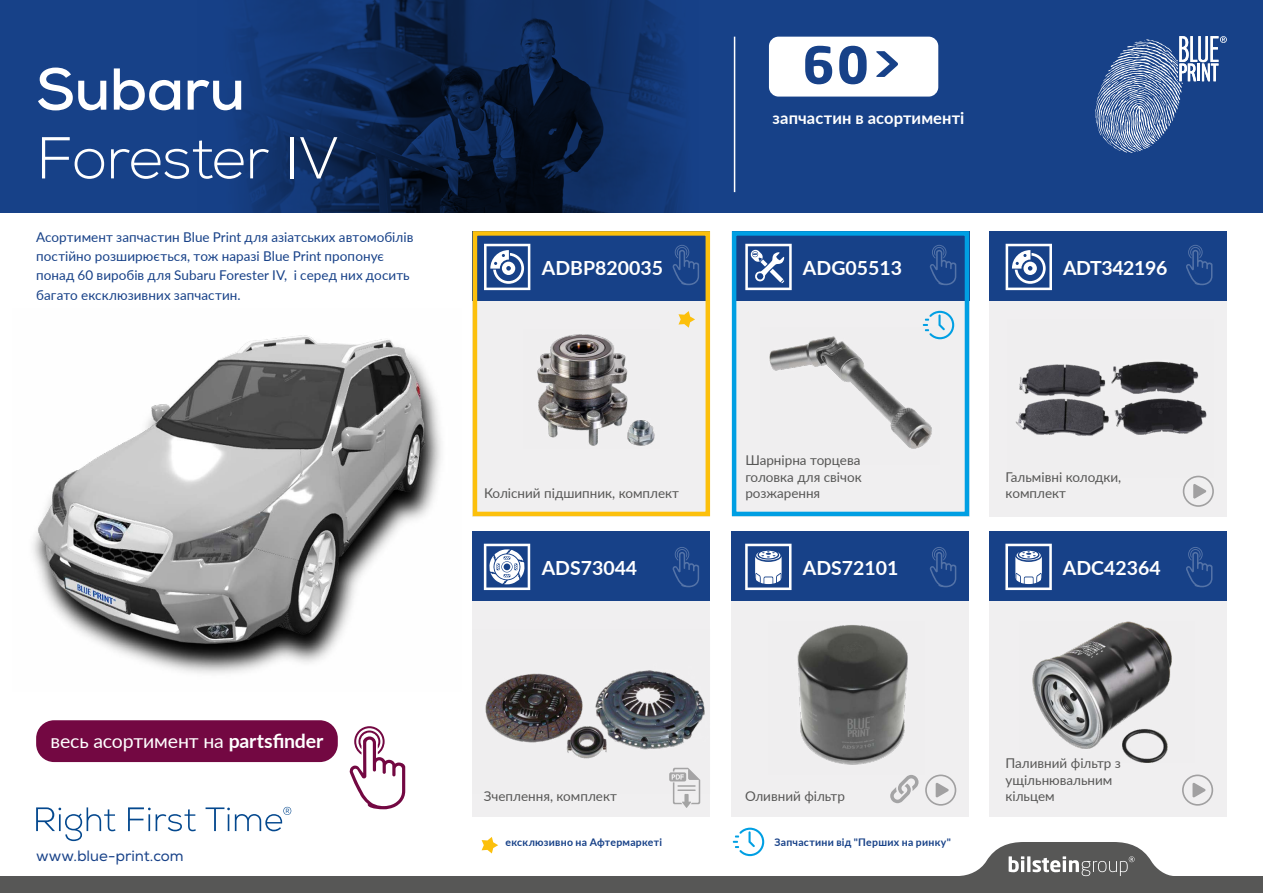
<style>
.page{position:relative;width:1263px;height:893px;background:#fff}
.page>*{position:absolute;margin:0;border:0;box-sizing:border-box;transform-origin:0 0}
.t1{font:300 58.95px "Nexa";letter-spacing:-.015em;color:#fff}
.t2{font:700 58.95px "Nexa";letter-spacing:-.01em;color:#fff}
.t3{font:700 50.7px "Neo Sans Pro";color:#174188}
.t4{font:700 19.5px "Lato";color:#fff}
.t5{font:19.5px "Lato";letter-spacing:-.01em;color:#fff}
.t6{font:700 19.5px "Lato";letter-spacing:-.02em;color:#fff}
.t7{font:700 16.5px "Lato";letter-spacing:.005em;color:#fff}
.t8{font:15px "Nexa";color:#174188}
.t9{font:13.5px/19.2px "Lato";letter-spacing:.005em;color:#174188}
.t10{font:13.5px/16.2px "Lato";color:#575756}
.t11{font:700 10.5px "Lato";letter-spacing:.025em;color:#174188}
.s1{font-weight:700}
</style>
<div class="page">
<div style="left:472px;top:531px;width:238px;height:286px;background:#f0eff0"></div>
<div style="left:472px;top:531px;width:238px;height:70px;background:#174188"></div>
<div style="left:473px;top:231px;width:237px;height:286px;background:#f0eff0"></div>
<div style="left:473px;top:231px;width:237px;height:70px;background:#174188"></div>
<svg style="left:36px;top:807px;width:80px;height:34px"></svg>
<svg style="left:128px;top:807px;width:68px;height:24px"></svg>
<svg style="left:206px;top:807px;width:85px;height:24px"></svg>
<div style="left:0;top:876px;width:1263px;height:17px;background:#575756"></div>
<svg style="left:484px;top:544px;width:46px;height:46px"></svg>
<svg style="left:0;top:0;width:1263px;height:213px;background:#133774"></svg>
<svg style="left:1095px;top:36px;width:132px;height:117px;background:#5171a6"></svg>
<svg style="left:482px;top:837px;width:12px;height:5px"></svg>
<div style="left:36px;top:720px;width:302px;height:42px;background:#730842;border-radius:18px"></div>
<svg style="left:672px;top:245px;width:27px;height:40px"></svg>
<svg style="left:672px;top:547px;width:27px;height:40px"></svg>
<svg style="left:349px;top:726px;width:56px;height:83px"></svg>
<hr style="left:734px;top:37px;width:1px;height:155px;background:#fff">
<div style="left:989px;top:531px;width:238px;height:286px;background:#f0eff0"></div>
<div style="left:989px;top:531px;width:238px;height:70px;background:#174188"></div>
<svg style="left:1005px;top:544px;width:47px;height:46px"></svg>
<svg style="left:1186px;top:547px;width:26px;height:40px"></svg>
<div style="left:732px;top:531px;width:237px;height:286px;background:#f0eff0"></div>
<div style="left:732px;top:531px;width:237px;height:70px;background:#174188"></div>
<svg style="left:481px;top:842px;width:692px;height:35px"></svg>
<svg style="left:1009px;top:856px;width:125px;height:20px"></svg>
<svg style="left:745px;top:544px;width:46px;height:46px"></svg>
<div style="left:732px;top:231px;width:237px;height:286px;background:#f0eff0"></div>
<div style="left:732px;top:231px;width:237px;height:70px;background:#174188"></div>
<div style="left:990px;top:231px;width:237px;height:286px;background:#f0eff0"></div>
<svg style="left:745px;top:244px;width:47px;height:46px"></svg>
<div style="left:990px;top:231px;width:237px;height:70px;background:#174188"></div>
<svg style="left:1005px;top:244px;width:47px;height:46px"></svg>
<svg style="left:930px;top:245px;width:26px;height:40px"></svg>
<svg style="left:1186px;top:245px;width:26px;height:40px"></svg>
<img style="left:1032px;top:621px;width:140px;height:141px">
<svg style="left:678px;top:311px;width:17px;height:17px"></svg>
<svg style="left:484px;top:244px;width:46px;height:46px"></svg>
<div style="left:732px;top:231px;width:237px;height:285px;border:4px solid #009fe3"></div>
<div style="left:769px;top:37px;width:169px;height:60px;background:#fff;border-radius:10px"></div>
<svg style="left:923px;top:311px;width:31px;height:28px"></svg>
<img style="left:769px;top:328px;width:170px;height:121px">
<img style="left:1015px;top:361px;width:192px;height:115px">
<img style="left:485px;top:670px;width:220px;height:123px">
<img style="left:537px;top:334px;width:118px;height:112px">
<img style="left:797px;top:625px;width:111px;height:140px">
<div style="left:473px;top:231px;width:237px;height:285px;border:4px solid #fcc00c"></div>
<svg style="left:1183px;top:476px;width:31px;height:31px"></svg>
<svg style="left:669px;top:768px;width:31px;height:40px"></svg>
<img style="left:32px;top:335px;width:409px;height:339px">
<svg style="left:890px;top:775px;width:28px;height:28px"></svg>
<svg style="left:925px;top:774px;width:31px;height:32px"></svg>
<svg style="left:1182px;top:774px;width:31px;height:32px"></svg>
<svg style="left:733px;top:828px;width:31px;height:28px"></svg>
<svg style="left:930px;top:547px;width:26px;height:40px"></svg>
<h1 class="t2" style="left:36px;top:51px;width:211px">Subaru</h1>
<h1 class="t1" style="left:36px;top:123px;width:304px">Forester IV</h1>
<p class="t9" style="left:36px;top:227px;width:379px">Асортимент запчастин Blue Print для азіатських автомобілів постійно розширюється, тож наразі Blue Print пропонує понад 60 виробів для Subaru Forester IV, і серед них досить багато ексклюзивних запчастин.</p>
<h3 class="t5" style="left:51px;top:727px;width:274px">весь асортимент на <span class="s1">partsfinder</span></h3>
<p class="t8" style="left:36px;top:847px;width:149px">www.blue-print.com</p>
<h3 class="t4" style="left:542px;top:253px;width:123px">ADBP820035</h3>
<h2 class="t3" style="left:802px;top:33px;width:103px">60&gt;</h2>
<p class="t7" style="left:772px;top:106px;width:193px">запчастин в асортименті</p>
<h3 class="t4" style="left:803px;top:253px;width:101px">ADG05513</h3>
<h3 class="t6" style="left:1063px;top:253px;width:106px">ADT342196</h3>
<p class="t10" style="left:484px;top:484px;width:197px">Колісний підшипник, комплект</p>
<h3 class="t4" style="left:542px;top:553px;width:97px">ADS73044</h3>
<p class="t10" style="left:745px;top:452px;width:118px;text-align:justify">Шарнірна торцева головка для свічок розжарення</p>
<h3 class="t4" style="left:803px;top:553px;width:97px">ADS72101</h3>
<p class="t10" style="left:1005px;top:468px;width:117px">Гальмівні колодки, комплект</p>
<h3 class="t4" style="left:1063px;top:553px;width:99px">ADC42364</h3>
<p class="t10" style="left:484px;top:787px;width:135px">Зчеплення, комплект</p>
<p class="t11" style="left:506px;top:835px;width:158px">ексклюзивно на Афтермаркеті</p>
<p class="t10" style="left:745px;top:787px;width:101px">Оливний фільтр</p>
<p class="t11" style="left:774px;top:835px;width:178px">Запчастини від "Перших на ринку"</p>
<p class="t10" style="left:1005px;top:755px;width:117px">Паливний фільтр з ущільнювальним кільцем</p>
</div>
